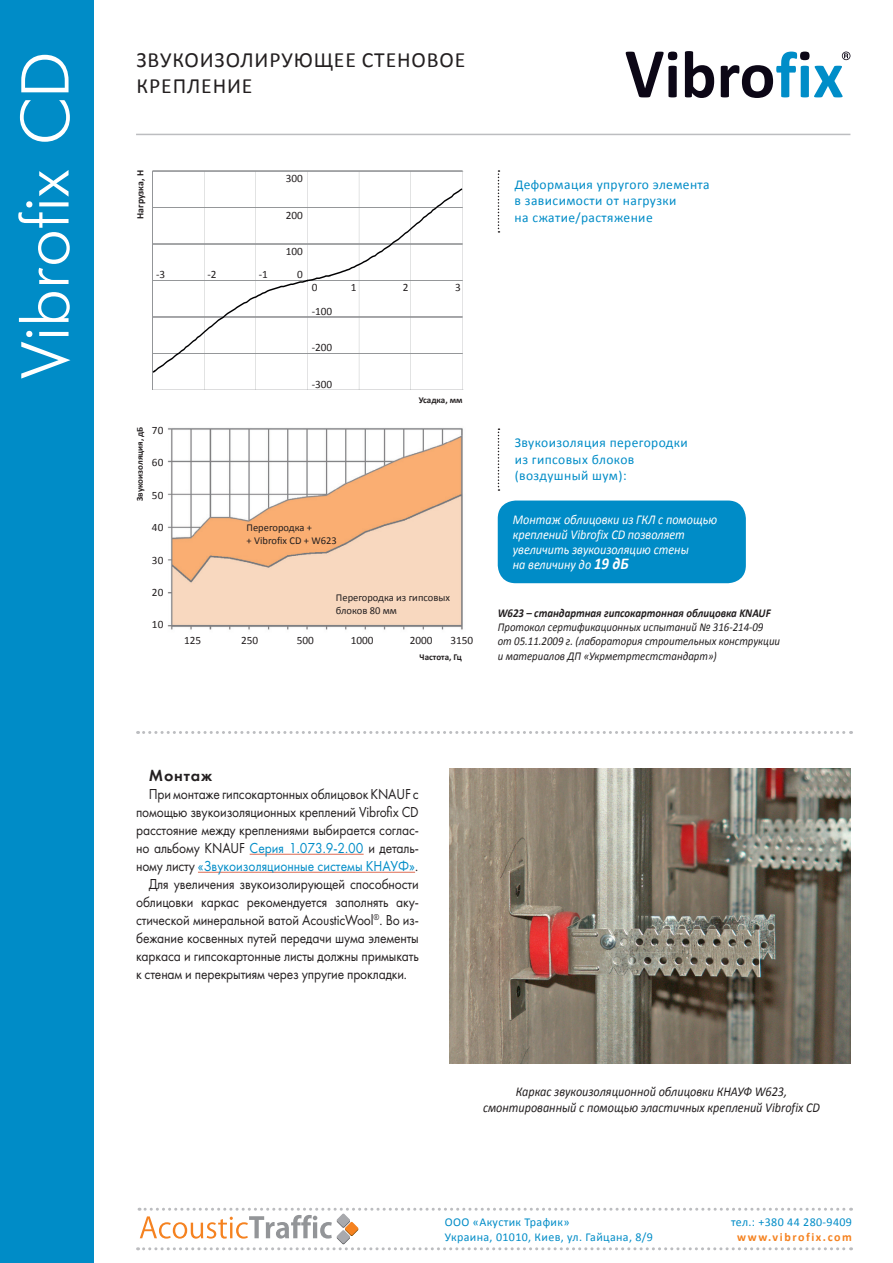
<style>
.page{position:relative;width:893px;height:1263px;background:#fff}
.page>*{position:absolute;margin:0;border:0;box-sizing:border-box;transform-origin:0 0}
.t1{font:67.5px "Futuris CTT";color:#fff}
.t2{font:21.75px/26.1px "Calibri";letter-spacing:.04em;color:#231f20}
.t3{font:16.5px "Futura Demi";letter-spacing:.05em;color:#231f20}
.t4{font:15px "Futura";letter-spacing:-.01em;color:#231f20;scale:.9 1}
.t5{font:15px "Futura";color:#008cc7;scale:.9 1}
.t6{font:13.5px/16.2px "Calibri";letter-spacing:.03em;color:#008cc7}
.t7{font:italic 13.5px/15px "Calibri";color:#fff;scale:.9 1}
.t8{font:italic 13.5px/16.2px "Calibri";color:#231f20;text-align:center;scale:.9 1}
.t9{font:italic 12px/14.4px "Calibri";color:#231f20;scale:.9 1}
.t10{font:12px/14.4px "Calibri";letter-spacing:.03em;color:#008cc7}
.t11{font:italic 700 12px "Calibri";color:#231f20;scale:.9 1}
.t12{font:700 12px "Calibri";letter-spacing:.13em;color:#f58220}
.t13{font:11.25px "Calibri";color:#231f20}
.t14{font:10.5px/12.6px "Calibri";color:#231f20}
.t15{font:700 9.75px "Calibri";color:#231f20}
.t16{font:700 9px "Calibri";color:#231f20}
.s1{font-weight:700;font-size:16.5px}
.s2{color:#008cc7}
.s3{color:#231f20}
</style>
<div class="page">
<div style="left:498px;top:500px;width:248px;height:83px;background:#008cc7;border-radius:18px"></div>
<hr style="left:250px;top:854px;width:114px;height:1px;background:#dd6c53">
<hr style="left:198px;top:872px;width:217px;height:1px;background:#dd6c53">
<img style="left:449px;top:768px;width:401px;height:295px">
<svg style="left:138px;top:731px;width:713px;height:3px"></svg>
<svg style="left:498px;top:428px;width:1px;height:63px"></svg>
<svg style="left:626px;top:52px;width:51px;height:45px"></svg>
<svg style="left:685px;top:51px;width:29px;height:47px"></svg>
<svg style="left:721px;top:52px;width:129px;height:46px"></svg>
<div style="left:0;top:0;width:94px;height:1263px;background:#008cc7"></div>
<hr style="left:136px;top:134px;width:714px;height:1px;background:#bcbdc0">
<svg style="left:138px;top:1208px;width:713px;height:42px"></svg>
<svg style="left:498px;top:170px;width:1px;height:63px"></svg>
<img style="left:167px;top:428px;width:296px;height:202px">
<svg style="left:204px;top:171px;width:259px;height:219px"></svg>
<hr style="left:152px;top:171px;width:1px;height:219px;background:#939598">
<hr style="left:153px;top:390px;width:309px;height:1px;background:#939598">
<hr style="left:153px;top:171px;width:309px;height:1px;background:#939598">
<svg style="left:153px;top:188px;width:309px;height:185px"></svg>
<h1 class="t1" style="left:11px;top:379px;width:330px;rotate:-90deg">Vibrofix CD</h1>
<h2 class="t2" style="left:136px;top:46px;width:330px">Звукоизолирующее стеновое крепление</h2>
<p class="t15" style="left:134px;top:219px;width:50px;rotate:-90deg">Нагрузка, Н</p>
<p class="t13" style="left:286px;top:172px;width:19px">300</p>
<p class="t13" style="left:286px;top:208px;width:19px">200</p>
<p class="t13" style="left:286px;top:245px;width:19px">100</p>
<p class="t13" style="left:156px;top:267px;width:11px">-3</p>
<p class="t13" style="left:207px;top:267px;width:11px">-2</p>
<p class="t13" style="left:259px;top:267px;width:11px">-1</p>
<p class="t13" style="left:297px;top:267px;width:7px">0</p>
<p class="t13" style="left:312px;top:280px;width:7px">0</p>
<p class="t13" style="left:312px;top:304px;width:22px">-100</p>
<p class="t13" style="left:312px;top:341px;width:22px">-200</p>
<p class="t13" style="left:312px;top:377px;width:22px">-300</p>
<p class="t16" style="left:134px;top:501px;width:76px;rotate:-90deg">Звукоизоляция, дБ</p>
<p class="t13" style="left:152px;top:423px;width:13px">70</p>
<p class="t13" style="left:152px;top:456px;width:13px">60</p>
<p class="t13" style="left:152px;top:488px;width:13px">50</p>
<p class="t13" style="left:152px;top:520px;width:13px">40</p>
<p class="t13" style="left:152px;top:553px;width:13px">30</p>
<p class="t14" style="left:247px;top:521px;width:92px">П ерегородка +<br>+ Vibrofix CD + W623</p>
<p class="t13" style="left:351px;top:280px;width:7px">1</p>
<p class="t13" style="left:403px;top:280px;width:7px">2</p>
<p class="t13" style="left:455px;top:280px;width:7px">3</p>
<p class="t16" style="left:419px;top:394px;width:45px">Усадка, мм</p>
<p class="t13" style="left:152px;top:585px;width:13px">20</p>
<p class="t13" style="left:152px;top:618px;width:13px">10</p>
<p class="t14" style="left:336px;top:591px;width:116px">Перегородка из гипсовых блоков 80 мм</p>
<p class="t13" style="left:184px;top:633px;width:19px">125</p>
<p class="t13" style="left:241px;top:633px;width:19px">250</p>
<p class="t13" style="left:297px;top:633px;width:19px">500</p>
<p class="t13" style="left:351px;top:633px;width:24px">1000</p>
<p class="t13" style="left:410px;top:633px;width:24px">2000</p>
<p class="t13" style="left:450px;top:633px;width:24px">3150</p>
<p class="t16" style="left:420px;top:652px;width:44px">Частота, Гц</p>
<p class="t6" style="left:515px;top:176px;width:197px">Деформация упругого элемента в зависимости от нагрузки<br>на сжатие/растяжение</p>
<p class="t6" style="left:515px;top:434px;width:175px">Звукоизоляция перегородки из гипсовых блоков (воздушный шум):</p>
<p class="t7" style="left:513px;top:511px;width:229px">Монтаж облицовки из ГКЛ с помощью креплений Vibrofix CD позволяет увеличить звукоизоляцию стены<br>на величину до <span class="s1">19 дБ</span></p>
<p class="t11" style="left:498px;top:605px;width:305px">W623 – стандартная гипсокартонная облицовка KNAUF</p>
<p class="t9" style="left:498px;top:619px;width:315px">Протокол сертификационных испытаний № 316-214-09 от 05.11.2009 г. (лаборатория строительных конструкции и материалов ДП «Укрметртестстандарт»)</p>
<p class="t3" style="left:149px;top:765px;width:65px">Монтаж</p>
<p class="t4" style="left:149px;top:785px;width:301px">При монтаже гипсокартонных облицовок KNAUF с</p>
<p class="t4" style="left:136px;top:803px;width:316px">помощью звукоизоляционных креплений Vibrofix CD</p>
<p class="t4" style="left:136px;top:821px;width:316px">расстояние между креплениями выбирается соглас-</p>
<p class="t4" style="left:136px;top:839px;width:316px">но альбому KNAUF <span class="s2">Серия 1.073.9-2.00</span> и деталь-</p>
<p class="t5" style="left:136px;top:857px;width:315px"><span class="s3">ному листу</span> «Звукоизоляционные системы КНАУФ»<span class="s3">.</span></p>
<p class="t4" style="left:149px;top:875px;width:301px">Для увеличения звукоизолирующей способности</p>
<p class="t4" style="left:136px;top:893px;width:316px">облицовки каркас рекомендуется заполнять аку-</p>
<p class="t4" style="left:136px;top:911px;width:316px">стической минеральной ватой AcousticWool<sup>®</sup>. Во из-</p>
<p class="t4" style="left:136px;top:929px;width:316px">бежание косвенных путей передачи шума элементы</p>
<p class="t4" style="left:136px;top:947px;width:316px">каркаса и гипсокартонные листы должны примыкать</p>
<p class="t4" style="left:136px;top:965px;width:302px">к стенам и перекрытиям через упругие прокладки.</p>
<p class="t8" style="left:483px;top:1082px;width:376px">Каркас звукоизоляционной облицовки КНАУФ W623, смонтированный с помощью эластичных креплений Vibrofix CD</p>
<p class="t10" style="left:445px;top:1214px;width:210px;text-indent:28px">«Акустик Трафик»<br>Украина, 01010, Киев, ул. Гайцана, 8/9</p>
<p class="t10" style="left:731px;top:1214px;width:123px">тел.: +380 44 280-9409</p>
<p class="t10" style="left:445px;top:1214px;width:9px">ООО</p>
<p class="t12" style="left:737px;top:1229px;width:116px">www.vibrofix.com</p>
</div>
